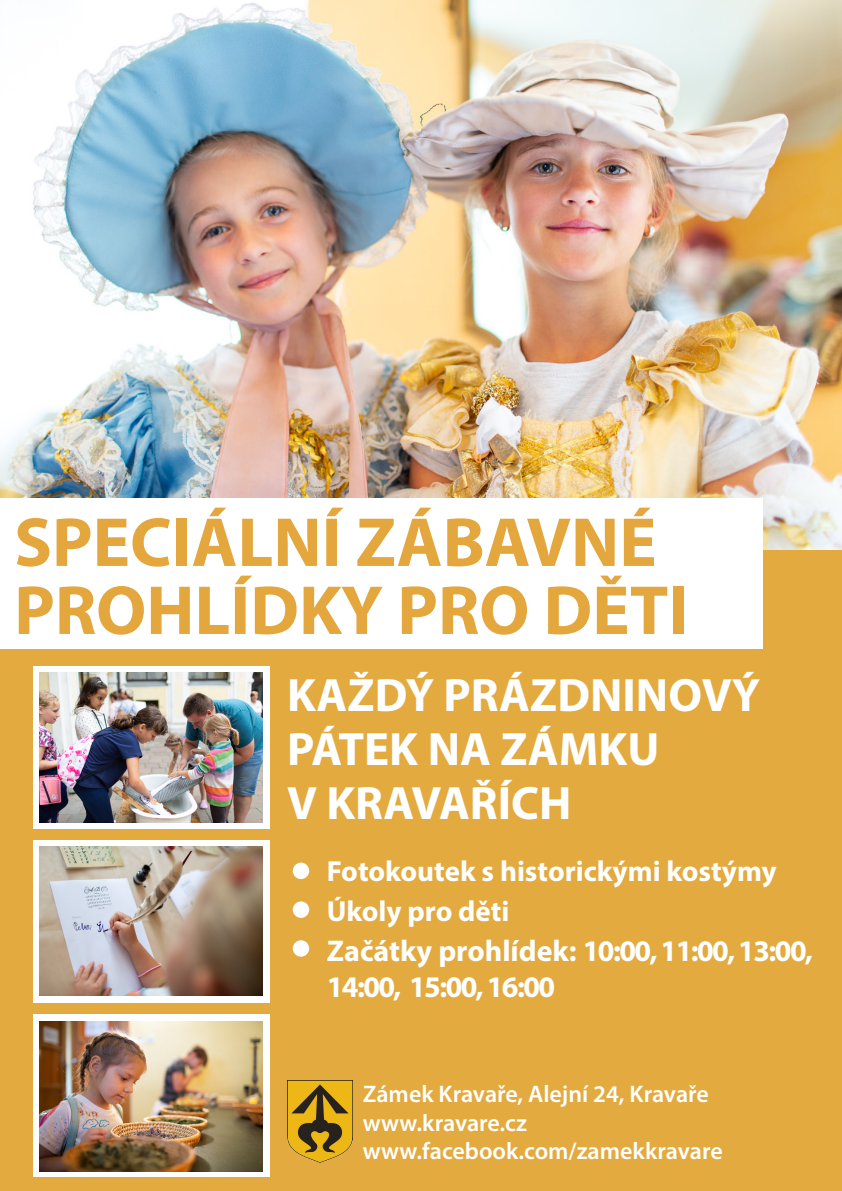
<style>
.page{position:relative;width:842px;height:1191px;background:#fff}
.page>*{position:absolute;margin:0;border:0;box-sizing:border-box;transform-origin:0 0}
.t1{font:700 70px/68px "Myriad Pro";color:#e4a73d}
.t2{font:700 47px/54px "Myriad Pro";color:#fff}
.t3{font:700 30px/36px "Myriad Pro";letter-spacing:-.01em;color:#fff}
.t4{font:700 29px "Myriad Pro";color:#fff}
.t5{font:600 24px "Myriad Pro";color:#fff}
</style>
<div class="page">
<img style="left:0;top:0;width:842px;height:551px">
<div style="left:0;top:551px;width:842px;height:640px;background:#e3aa3f"></div>
<div style="left:33px;top:666px;width:236px;height:162px;background:#fff"></div>
<img style="left:39px;top:673px;width:224px;height:149px">
<div style="left:33px;top:840px;width:236px;height:162px;background:#fff"></div>
<img style="left:39px;top:846px;width:224px;height:150px">
<div style="left:33px;top:1014px;width:236px;height:162px;background:#fff"></div>
<img style="left:39px;top:1021px;width:224px;height:150px">
<div style="left:293px;top:862px;width:16px;height:17px;background:#fff;border-radius:50%"></div>
<div style="left:293px;top:901px;width:16px;height:17px;background:#fff;border-radius:50%"></div>
<div style="left:293px;top:940px;width:16px;height:16px;background:#fff;border-radius:50%"></div>
<img style="left:287px;top:1080px;width:65px;height:82px">
<div style="left:0;top:498px;width:762px;height:150px;background:#fff"></div>
<p class="t1" style="left:14px;top:506px;width:676px">SPECIÁLNÍ ZÁBAVNÉ<br>PROHLÍDKY PRO DĚTI</p>
<p class="t2" style="left:287px;top:666px;width:474px">KAŽDÝ PRÁZDNINOVÝ<br>PÁTEK NA ZÁMKU</p>
<p class="t2" style="left:287px;top:774px;width:286px">V KRAVAŘÍCH</p>
<p class="t4" style="left:327px;top:852px;width:451px">Fotokoutek s historickými kostýmy</p>
<p class="t4" style="left:327px;top:892px;width:184px">Úkoly pro děti</p>
<p class="t3" style="left:327px;top:931px;width:488px">Začátky prohlídek: 10:00, 11:00, 13:00,<br>14:00, 15:00, 16:00</p>
<p class="t5" style="left:363px;top:1078px;width:348px">Zámek Kravaře, Alejní 24, Kravaře</p>
<p class="t5" style="left:363px;top:1107px;width:165px">www.kravare.cz</p>
<p class="t5" style="left:363px;top:1136px;width:361px">www.facebook.com/zamekkravare</p>
</div>
